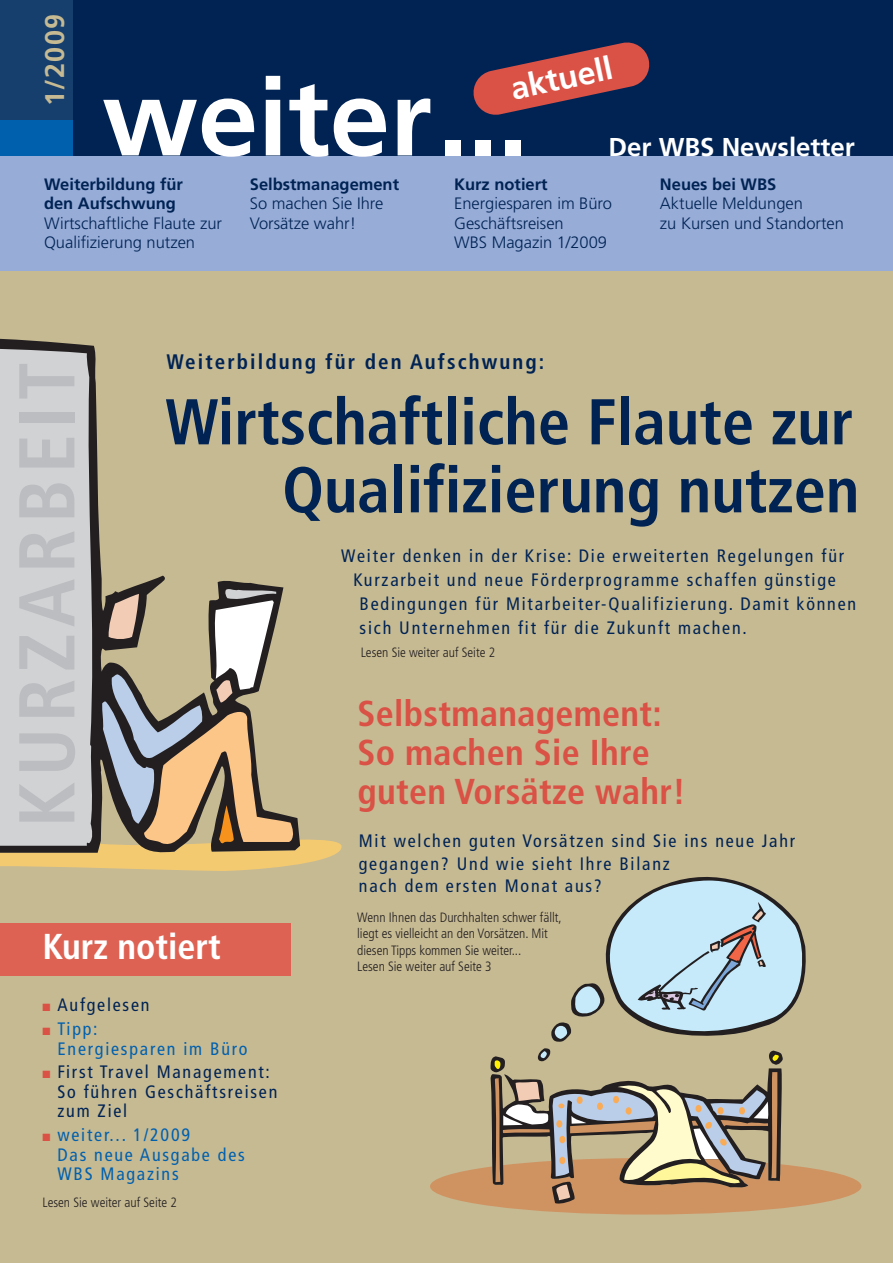
<style>
.page{position:relative;width:893px;height:1263px;background:#fff}
.page>*{position:absolute;margin:0;border:0;box-sizing:border-box;transform-origin:0 0}
.t1{font:700 108px "Frutiger";color:#fff}
.t2{font:700 condensed 78.9px "Frutiger";letter-spacing:.075em;color:#bcbdc0}
.t3{font:700 condensed 64.65px/67.9px "Frutiger";color:#002354;text-align:right}
.t4{font:700 condensed 36px/39px "Frutiger";letter-spacing:.01em;color:#da5145}
.t5{font:700 condensed 36px "Frutiger";color:#fff}
.t6{font:700 32.1px "Frutiger";color:#fff}
.t7{font:700 27px "Frutiger";color:#c6ba93}
.t8{font:700 25.8px "Frutiger";color:#fff}
.t9{font:700 condensed 21px "Frutiger";letter-spacing:.1em;color:#002354}
.t10{font:condensed 18px/19.5px "Frutiger";letter-spacing:.1em;color:#002354}
.t11{font:condensed 18px/19.5px "Frutiger";letter-spacing:.1em;color:#0160ae}
.t12{font:300 16.5px/19.5px "Frutiger";color:#002354}
.t13{font:700 16.5px/19.5px "Frutiger";color:#002354}
.t14{font:300 condensed 13.5px/16.5px "Frutiger";color:#231f20}
.s1{color:#da5145}
</style>
<div class="page">
<div style="left:0;top:264px;width:892px;height:999px;background:#c6ba93"></div>
<div style="left:0;top:153px;width:892px;height:118px;background:#97acd7"></div>
<div style="left:0;top:0;width:892px;height:155px;background:#002354"></div>
<div style="left:0;top:0;width:72px;height:150px;background:#163f6d"></div>
<div style="left:0;top:120px;width:72px;height:36px;background:#0160ae"></div>
<div style="left:0;top:923px;width:290px;height:52px;background:#de6253"></div>
<svg style="left:473px;top:42px;width:177px;height:73px"></svg>
<svg style="left:0;top:339px;width:279px;height:248px"></svg>
<svg style="left:0;top:346px;width:97px;height:241px;background:#c0c1c2"></svg>
<svg style="left:0;top:587px;width:342px;height:284px"></svg>
<svg style="left:430px;top:877px;width:431px;height:338px"></svg>
<h3 class="t7" style="left:44px;top:106px;width:94px;rotate:-90deg">1/2009</h3>
<h3 class="t6" style="left:508px;top:76px;width:105px;rotate:-12deg">aktuell</h3>
<h1 class="t1" style="left:102px;top:74px;width:427px">weiter...</h1>
<h3 class="t8" style="left:608px;top:136px;width:248px">Der WBS Newsletter</h3>
<p class="t13" style="left:44px;top:176px;width:140px">Weiterbildung für den Aufschwung</p>
<p class="t12" style="left:44px;top:215px;width:179px">Wirtschaftliche Flaute zur<br>Qualifizierung nutzen</p>
<p class="t13" style="left:250px;top:176px;width:151px">Selbstmanagement</p>
<p class="t12" style="left:250px;top:195px;width:135px">So machen Sie Ihre<br>Vorsätze wahr!</p>
<p class="t13" style="left:454px;top:176px;width:95px">Kurz notiert</p>
<p class="t12" style="left:454px;top:195px;width:159px">Energiesparen im Büro<br>Geschäftsreisen<br>WBS Magazin 1/2009</p>
<p class="t13" style="left:660px;top:176px;width:118px">Neues bei WBS</p>
<p class="t12" style="left:660px;top:195px;width:186px">Aktuelle Meldungen<br>zu Kursen und Standorten</p>
<h2 class="t2" style="left:15px;top:827px;width:467px;rotate:-90deg">KURZARBEIT</h2>
<p class="t9" style="left:167px;top:353px;width:379px">Weiterbildung für den Aufschwung:</p>
<h3 class="t3" style="left:165px;top:393px;width:696px">Wirtschaftliche Flaute zur<br>Qualifizierung nutzen</h3>
<p class="t10" style="left:341px;top:548px;width:504px">Weiter denken in der Krise: Die erweiterten Regelungen für</p>
<p class="t10" style="left:353px;top:572px;width:484px">Kurzarbeit und neue Förderprogramme schaffen günstige</p>
<p class="t10" style="left:360px;top:596px;width:498px">Bedingungen für Mitarbeiter-Qualifizierung. Damit können</p>
<p class="t10" style="left:360px;top:620px;width:389px">sich Unternehmen fit für die Zukunft machen.</p>
<p class="t14" style="left:361px;top:645px;width:136px">Lesen Sie weiter auf Seite 2</p>
<h3 class="t4" style="left:357px;top:697px;width:330px">Selbstmanagement:<br>So machen Sie Ihre guten Vorsätze wahr!</h3>
<p class="t10" style="left:359px;top:831px;width:438px;line-height:22.5px">Mit welchen guten Vorsätzen sind Sie ins neue Jahr gegangen? Und wie sieht Ihre Bilanz<br>nach dem ersten Monat aus?</p>
<h3 class="t5" style="left:43px;top:932px;width:180px">Kurz notiert</h3>
<p class="t10" style="left:43px;top:997px;width:109px"><span class="s1">■</span> Aufgelesen</p>
<p class="t11" style="left:57px;top:1021px;width:192px;text-indent:-15px"><span class="s1">■</span> Tipp:<br>Energiesparen im Büro</p>
<p class="t10" style="left:57px;top:1064px;width:221px;text-indent:-15px"><span class="s1">■</span> First Travel Management:<br>So führen Geschäftsreisen zum Ziel</p>
<p class="t11" style="left:57px;top:1127px;width:189px;text-indent:-15px"><span class="s1">■</span> weiter... 1/2009<br>Das neue Ausgabe des<br>WBS Magazins</p>
<p class="t14" style="left:43px;top:1195px;width:136px">Lesen Sie weiter auf Seite 2</p>
<p class="t14" style="left:357px;top:910px;width:206px">Wenn Ihnen das Durchhalten schwer fällt, liegt es vielleicht an den Vorsätzen. Mit diesen Tipps kommen Sie weiter...<br>Lesen Sie weiter auf Seite 3</p>
</div>
